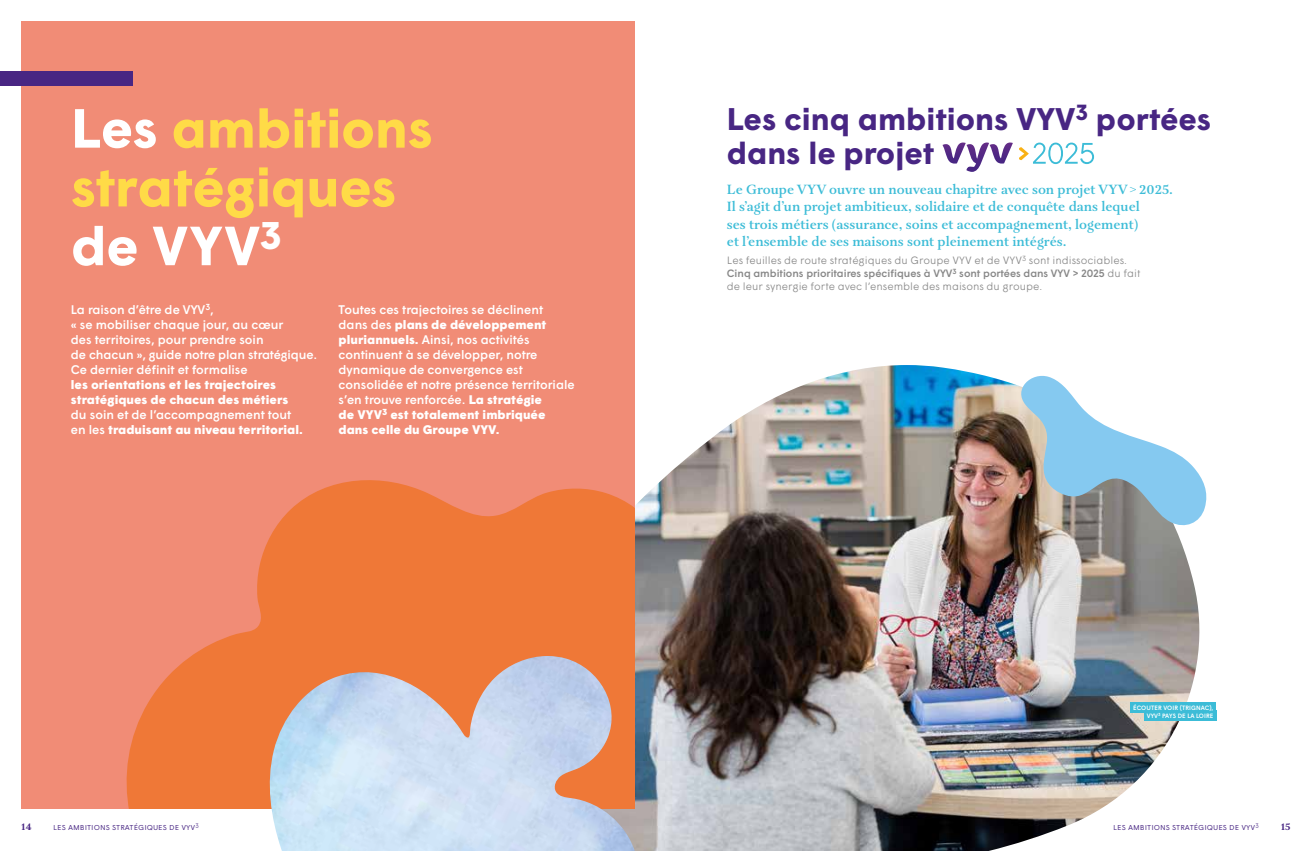
<style>
.page{position:relative;width:1312px;height:851px;background:#fff}
.page>*{position:absolute;margin:0;border:0;box-sizing:border-box;transform-origin:0 0}
.t1{font:700 55px/58.8px "Wigrum";letter-spacing:-.01em;color:#ffdb47}
.t2{font:700 31.25px/33.8px "Wigrum";color:#482683}
.t3{font:600 13.75px/17.5px "Aria Text G1";color:#3cbcd7}
.t4{font:500 12.5px/15px "Wigrum";color:#fff}
.t5{font:900 12.5px/15px "Wigrum";color:#fff}
.t6{font:300 10.62px/12.8px "Wigrum";color:#878787}
.t7{font:700 10px "Aria Text G1";color:#482683}
.t8{font:300 8.75px "Wigrum";color:#482683}
.t9{font:500 6.25px/7.5px "Wigrum";letter-spacing:.01em;color:#fff;text-align:right}
.s1{color:#fff}
.s2{font-weight:900}
.s3{font-weight:500}
</style>
<div class="page">
<img style="left:634px;top:365px;width:581px;height:485px">
<div style="left:21px;top:21px;width:613px;height:787px;background:#f18c76"></div>
<svg style="left:126px;top:480px;width:508px;height:328px;fill:#ef7837"></svg>
<img style="left:266px;top:656px;width:368px;height:194px">
<svg style="left:1012px;top:371px;width:196px;height:158px"></svg>
<div style="left:0;top:71px;width:132px;height:15px;background:#482683"></div>
<svg style="left:1019px;top:142px;width:74px;height:22px"></svg>
<svg style="left:942px;top:142px;width:70px;height:30px"></svg>
<div style="left:1130px;top:702px;width:85px;height:11px;background:#3cbcd7"></div>
<div style="left:1143px;top:710px;width:72px;height:10px;background:#3cbcd7"></div>
<h1 class="t1" style="left:71px;top:95px;width:363px"><span class="s1">Les</span> ambitions stratégiques <span class="s1">de VYV</span><sup>3</sup></h1>
<p class="t4" style="left:71px;top:301px;width:248px">La raison d’être de VYV<sup>3</sup>,<br>« se mobiliser chaque jour, au cœur<br>des territoires, pour prendre soin<br>de chacun », guide notre plan stratégique.<br>Ce dernier définit et formalise</p>
<p class="t5" style="left:71px;top:376px;width:219px">les orientations et les trajectoires stratégiques de chacun des métiers</p>
<p class="t4" style="left:71px;top:406px;width:233px">du soin et de l’accompagnement tout en les <span class="s2">traduisant au niveau territorial.</span></p>
<p class="t4" style="left:338px;top:301px;width:237px">Toutes ces trajectoires se déclinent dans des <span class="s2">plans de développement pluriannuels.</span> Ainsi, nos activités continuent à se développer, notre dynamique de convergence est consolidée et notre présence territoriale s’en trouve renforcée. <span class="s2">La stratégie<br>de VYV</span><sup>3</sup> <span class="s2">est totalement imbriquée dans celle du Groupe VYV.</span></p>
<h2 class="t2" style="left:726px;top:100px;width:485px">Les cinq ambitions VYV<sup>3</sup> portées dans le projet</h2>
<p class="t3" style="left:726px;top:181px;width:447px">Le Groupe VYV ouvre un nouveau chapitre avec son projet VYV&gt;2025.<br>Il s’agit d’un projet ambitieux, solidaire et de conquête dans lequel<br>ses trois métiers (assurance, soins et accompagnement, logement)<br>et l’ensemble de ses maisons sont pleinement intégrés.</p>
<p class="t6" style="left:726px;top:253px;width:415px">Les feuilles de route stratégiques du Groupe VYV et de VYV<sup>3</sup> sont indissociables.<br><span class="s3">Cinq ambitions prioritaires spécifiques à VYV</span><sup>3</sup> <span class="s3">sont portées dans VYV &gt; 2025</span> du fait de leur synergie forte avec l’ensemble des maisons du groupe.</p>
<p class="t9" style="left:1132px;top:703px;width:82px">ÉCOUTER VOIR (TRIGNAC),<br>VYV<sup>3</sup> PAYS DE LA LOIRE</p>
<p class="t7" style="left:21px;top:820px;width:12px">14</p>
<p class="t8" style="left:53px;top:819px;width:147px">les ambitions stratégiques de vyv<sup>3</sup></p>
<p class="t8" style="left:1112px;top:819px;width:147px">les ambitions stratégiques de vyv<sup>3</sup></p>
<p class="t7" style="left:1280px;top:820px;width:11px">15</p>
</div>
